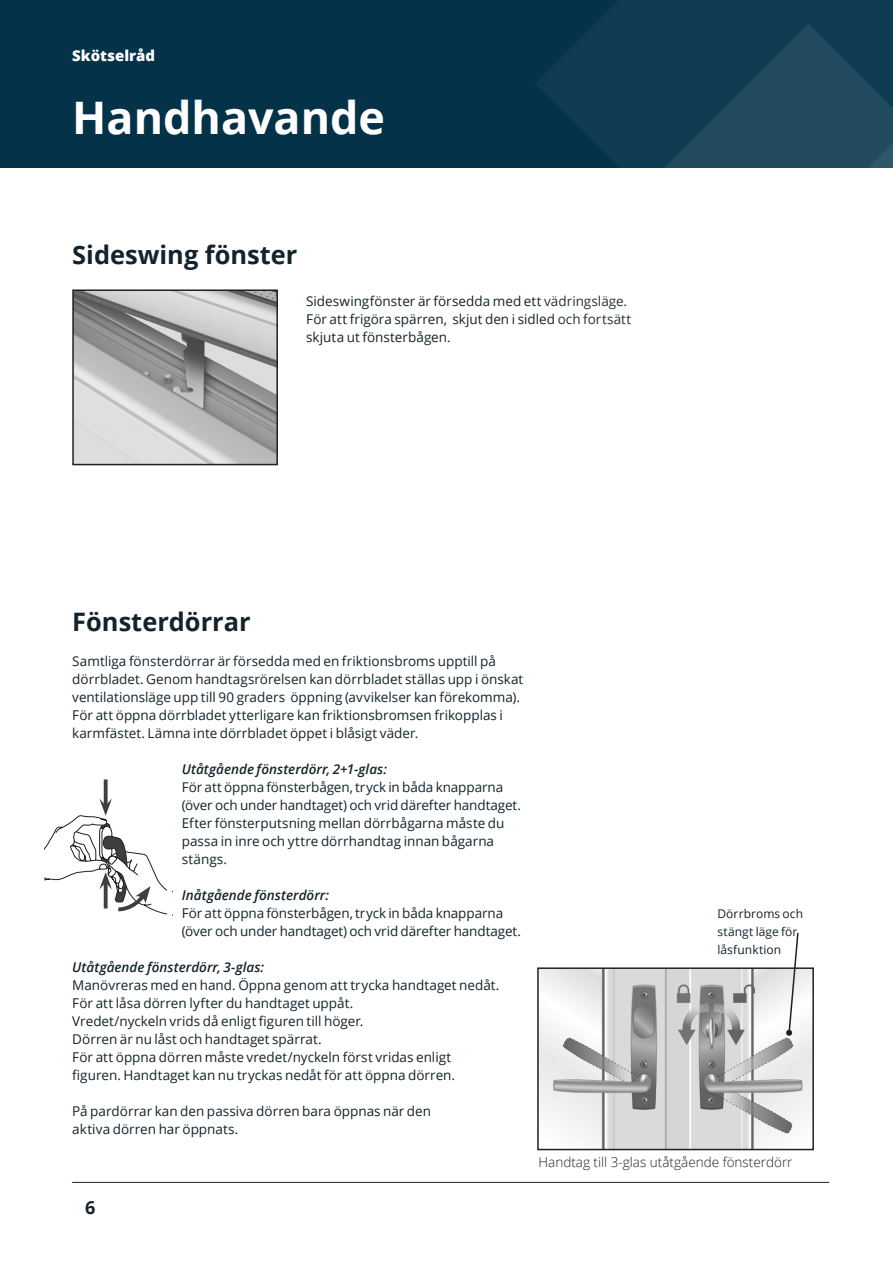
<style>
.page{position:relative;width:893px;height:1263px;background:#fff}
.page>*{position:absolute;margin:0;border:0;box-sizing:border-box;transform-origin:0 0}
._01_Headline_Large{font:700 44.85px "Open Sans";color:#fff}
._01_Headline_Medium{font:700 25.35px "Open Sans";color:#14232a}
.Mellanrubrik{font:700 18px "Open Sans";color:#14232a}
._01_Headline_Large-2{font:800 15px "Open Sans";color:#fff}
._03_Body_text_first{font:13.5px/18px "Open Sans";color:#14232a}
._03_Body_text_first-2{font:italic 600 13.5px "Open Sans";color:#14232a}
.t1{font:300 13.5px "Open Sans";color:#231f20}
._03_Body_text_first-3{font:12px/18px "Open Sans";letter-spacing:.005em;color:#14232a}
</style>
<div class="page">
<div style="left:0;top:0;width:893px;height:167px;background:#033249"></div>
<img style="left:75px;top:292px;width:200px;height:170px">
<div style="left:72px;top:289px;width:206px;height:176px;border:2px solid #231f20"></div>
<hr style="left:72px;top:1182px;width:757px;height:1px;background:#14232a">
<img style="left:540px;top:970px;width:271px;height:177px">
<div style="left:537px;top:967px;width:277px;height:183px;border:2px solid #231f20"></div>
<svg style="left:787px;top:932px;width:12px;height:102px"></svg>
<div style="left:786px;top:1029px;width:6px;height:7px;background:#231f20;border-radius:50%"></div>
<svg style="left:535px;top:0;width:358px;height:168px;fill:#0e3b51"></svg>
<svg style="left:104px;top:779px;width:4px;height:19px"></svg>
<svg style="left:44px;top:798px;width:123px;height:117px"></svg>
<hr style="left:892px;top:327px;width:1px;height:187px;background:#e6e7e9">
<p class="_01_Headline_Large-2" style="left:72px;top:44px;width:84px">Skötselråd</p>
<p class="_01_Headline_Large" style="left:72px;top:86px;width:314px">Handhavande</p>
<p class="_01_Headline_Medium" style="left:72px;top:236px;width:227px">Sideswing fönster</p>
<p class="_03_Body_text_first" style="left:306px;top:292px;width:322px">Sideswingfönster är försedda med ett vädringsläge.</p>
<p class="_03_Body_text_first" style="left:306px;top:310px;width:327px">För att frigöra spärren, skjut den i sidled och fortsätt skjuta ut fönsterbågen.</p>
<p class="_01_Headline_Medium" style="left:72px;top:603px;width:180px">Fönsterdörrar</p>
<p class="_03_Body_text_first" style="left:72px;top:652px;width:453px">Samtliga fönsterdörrar är försedda med en friktionsbroms upptill på dörrbladet. Genom handtagsrörelsen kan dörrbladet ställas upp i önskat ventilationsläge upp till 90 graders öppning (avvikelser kan förekomma).<br>För att öppna dörrbladet ytterligare kan friktionsbromsen frikopplas i karmfästet. Lämna inte dörrbladet öppet i blåsigt väder.</p>
<p class="_03_Body_text_first-2" style="left:182px;top:760px;width:207px">Utåtgående fönsterdörr, 2+1-glas:</p>
<p class="_03_Body_text_first" style="left:182px;top:778px;width:341px">För att öppna fönsterbågen, tryck in båda knapparna (över och under handtaget) och vrid därefter handtaget.</p>
<p class="_03_Body_text_first" style="left:182px;top:814px;width:324px">Efter fönsterputsning mellan dörrbågarna måste du passa in inre och yttre dörrhandtag innan bågarna stängs.</p>
<p class="_03_Body_text_first-2" style="left:182px;top:886px;width:149px">Inåtgående fönsterdörr:</p>
<p class="_03_Body_text_first" style="left:182px;top:904px;width:341px">För att öppna fönsterbågen, tryck in båda knapparna (över och under handtaget) och vrid därefter handtaget.</p>
<p class="_03_Body_text_first-2" style="left:72px;top:958px;width:193px">Utåtgående fönsterdörr, 3-glas:</p>
<p class="_03_Body_text_first" style="left:72px;top:976px;width:429px">Manövreras med en hand. Öppna genom att trycka handtaget nedåt.</p>
<p class="_03_Body_text_first" style="left:72px;top:994px;width:283px">För att låsa dörren lyfter du handtaget uppåt.</p>
<p class="_03_Body_text_first" style="left:72px;top:1012px;width:293px">Vredet/nyckeln vrids då enligt figuren till höger.</p>
<p class="_03_Body_text_first" style="left:72px;top:1030px;width:251px">Dörren är nu låst och handtaget spärrat.</p>
<p class="_03_Body_text_first" style="left:72px;top:1048px;width:384px">För att öppna dörren måste vredet/nyckeln först vridas enligt figuren. Handtaget kan nu tryckas nedåt för att öppna dörren.</p>
<p class="_03_Body_text_first" style="left:72px;top:1102px;width:360px">På pardörrar kan den passiva dörren bara öppnas när den aktiva dörren har öppnats.</p>
<p class="_03_Body_text_first-3" style="left:717px;top:904px;width:87px">Dörrbroms och stängt läge för låsfunktion</p>
<p class="Mellanrubrik" style="left:85px;top:1194px;width:12px">6</p>
<p class="t1" style="left:538px;top:1153px;width:255px">Handtag till 3-glas utåtgående fönsterdörr</p>
</div>
